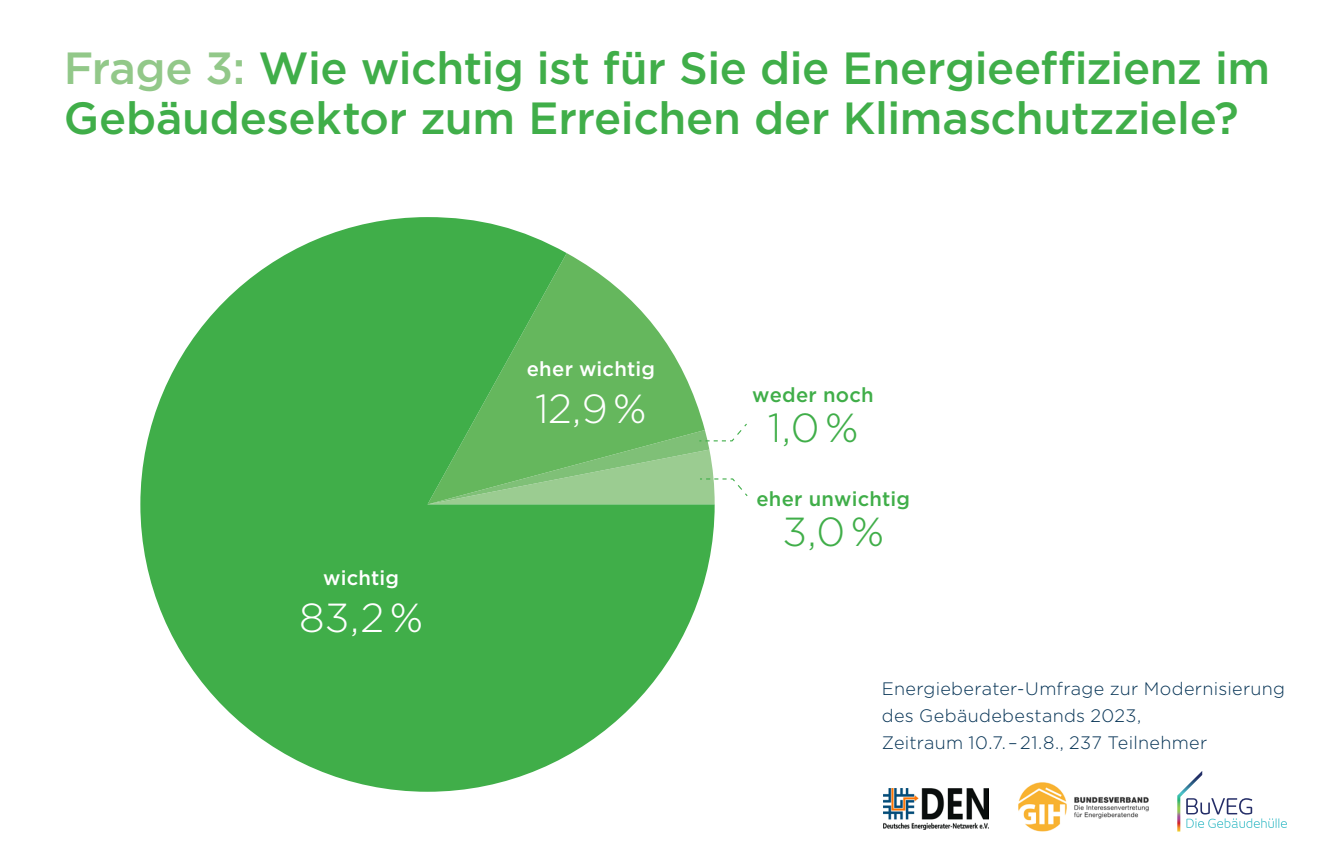
<style>
.page{position:relative;width:1340px;height:862px;background:#fff}
.page>*{position:absolute;margin:0;border:0;box-sizing:border-box;transform-origin:0 0}
.Headline_grün{font:500 45px/49.5px "Gotham";letter-spacing:-.01em;color:#40ae49}
.Fließtext{font:300 40.5px "Gotham";color:#fff}
.Fließtext-2{font:300 40.5px "Gotham";color:#40ae49}
.Fließtext-3{font:500 20.25px "Gotham";letter-spacing:.01em;color:#40ae49}
.Fließtext-4{font:500 20.25px "Gotham";letter-spacing:.01em;color:#fff}
.Fließtext-5{font:300 18px/27px "Gotham";letter-spacing:.02em;color:#073456}
.s1{color:#92c889}
</style>
<div class="page">
<svg style="left:140px;top:217px;width:574px;height:574px;fill:#40ae49"></svg>
<svg style="left:427px;top:422px;width:321px;height:82px;background:#86c580"></svg>
<img style="left:883px;top:788px;width:105px;height:41px">
<img style="left:1018px;top:782px;width:131px;height:48px">
<svg style="left:1177px;top:771px;width:109px;height:60px"></svg>
<p class="Headline_grün" style="left:64px;top:42px;width:1207px"><span class="s1">Frage 3:</span> Wie wichtig ist für Sie die Energieeffizienz im<br>Gebäudesektor zum Erreichen der Klimaschutzziele?</p>
<p class="Fließtext-4" style="left:526px;top:357px;width:130px">eher wichtig</p>
<p class="Fließtext" style="left:535px;top:383px;width:113px">12,9 %</p>
<p class="Fließtext-3" style="left:752px;top:383px;width:123px">weder noch</p>
<p class="Fließtext-2" style="left:767px;top:402px;width:92px">1,0 %</p>
<p class="Fließtext-4" style="left:323px;top:566px;width:77px">wichtig</p>
<p class="Fließtext" style="left:299px;top:592px;width:126px">83,2 %</p>
<p class="Fließtext-3" style="left:756px;top:487px;width:155px">eher unwichtig</p>
<p class="Fließtext-2" style="left:782px;top:506px;width:103px">3,0 %</p>
<p class="Fließtext-5" style="left:881px;top:674px;width:405px">Energieberater-Umfrage zur Modernisierung des Gebäudebestands 2023,</p>
<p class="Fließtext-5" style="left:881px;top:728px;width:327px">Zeitraum 10.7. – 21.8., 237 Teilnehmer</p>
</div>
